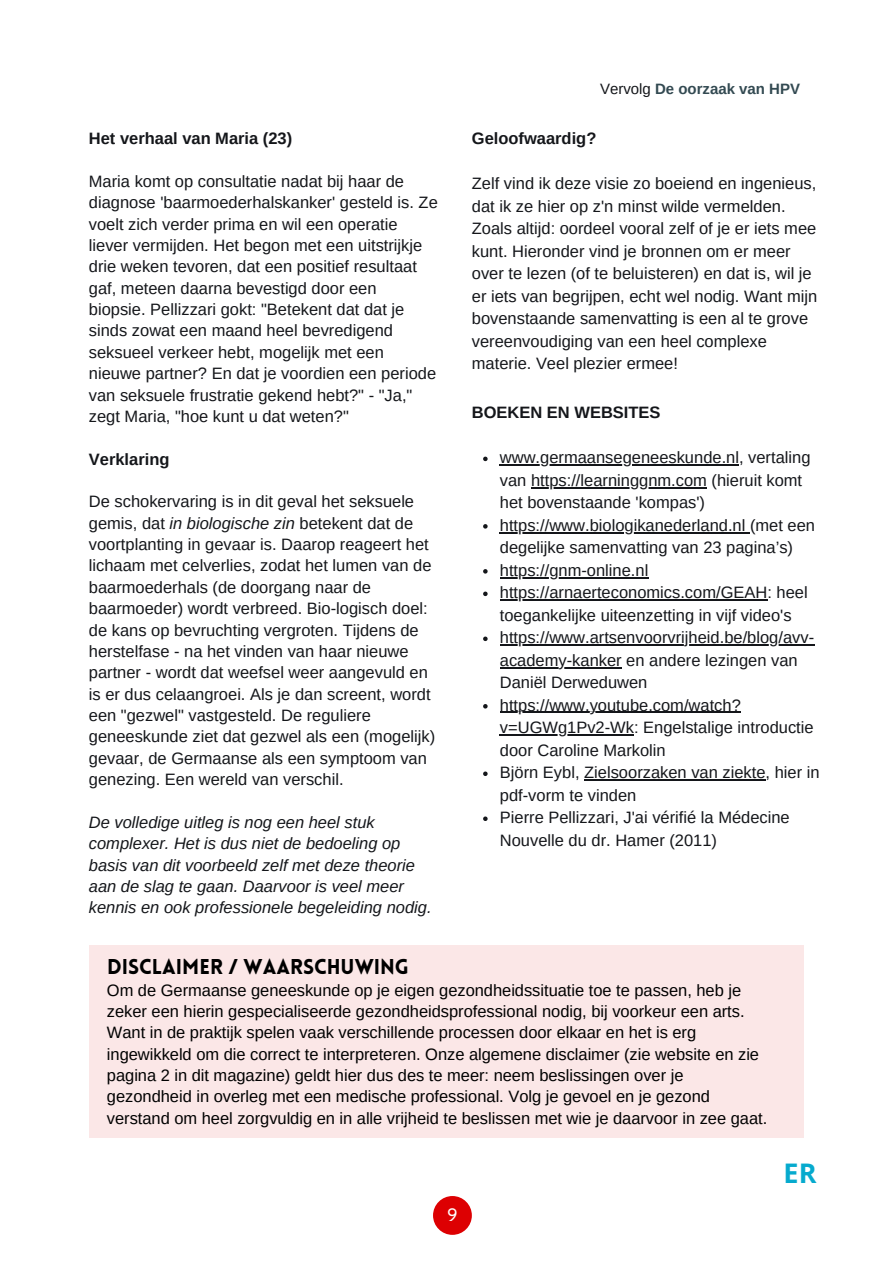
<style>
.page{position:relative;width:893px;height:1264px;background:#fff}
.page>*{position:absolute;margin:0;border:0;box-sizing:border-box;transform-origin:0 0}
.t1{font:700 27px "Open Sans";color:#06aace}
.t2{font:900 21px "Lovelo";color:#000}
.t3{font:18px "Munken Sans";color:#fff}
.t4{font:16.5px/22.5px "Arimo";color:#14161a}
.t5{font:16.5px/21.3px "Arimo";color:#000}
.t6{font:italic 16.5px/21.3px "Arimo";color:#14161a}
.t7{font:700 16.5px "Arimo";color:#14161a}
.t8{font:700 15px "Arimo";color:#334a52}
.s1{font-style:italic}
.s2{font-weight:400;color:#14161a}
</style>
<div class="page">
<div style="left:433px;top:1195px;width:39px;height:39px;background:#dd0002;border-radius:50%"></div>
<div style="left:89px;top:945px;width:714px;height:192px;background:#fbe7e7"></div>
<svg style="left:483px;top:456px;width:4px;height:5px"></svg>
<hr style="left:500px;top:464px;width:239px;height:1px;background:#14161a">
<hr style="left:531px;top:487px;width:176px;height:1px;background:#14161a">
<svg style="left:483px;top:524px;width:4px;height:4px"></svg>
<hr style="left:500px;top:532px;width:250px;height:1px;background:#14161a">
<svg style="left:483px;top:569px;width:4px;height:4px"></svg>
<hr style="left:500px;top:577px;width:148px;height:1px;background:#14161a">
<svg style="left:483px;top:591px;width:4px;height:5px"></svg>
<hr style="left:500px;top:599px;width:267px;height:1px;background:#14161a">
<svg style="left:483px;top:636px;width:4px;height:5px"></svg>
<hr style="left:500px;top:644px;width:314px;height:1px;background:#14161a">
<hr style="left:500px;top:667px;width:121px;height:1px;background:#14161a">
<svg style="left:483px;top:704px;width:4px;height:4px"></svg>
<hr style="left:500px;top:712px;width:240px;height:1px;background:#14161a">
<hr style="left:500px;top:734px;width:134px;height:1px;background:#14161a">
<svg style="left:483px;top:771px;width:4px;height:5px"></svg>
<hr style="left:584px;top:779px;width:181px;height:1px;background:#14161a">
<svg style="left:483px;top:816px;width:4px;height:5px"></svg>
<p class="t7" style="left:89px;top:129px;width:205px">Het verhaal van Maria (23)</p>
<p class="t4" style="left:89px;top:170px;width:350px;line-height:21.3px">Maria komt op consultatie nadat bij haar de diagnose 'baarmoederhalskanker' gesteld is. Ze voelt zich verder prima en wil een operatie liever vermijden. Het begon met een uitstrijkje drie weken tevoren, dat een positief resultaat gaf, meteen daarna bevestigd door een<br>biopsie. Pellizzari gokt: "Betekent dat dat je sinds zowat een maand heel bevredigend seksueel verkeer hebt, mogelijk met een nieuwe partner? En dat je voordien een periode van seksuele frustratie gekend hebt?" - "Ja," zegt Maria, "hoe kunt u dat weten?"</p>
<p class="t7" style="left:89px;top:449px;width:82px">Verklaring</p>
<p class="t4" style="left:89px;top:491px;width:348px;line-height:21.3px">De schokervaring is in dit geval het seksuele gemis, dat <span class="s1">in biologische zin</span> betekent dat de voortplanting in gevaar is. Daarop reageert het lichaam met celverlies, zodat het lumen van de baarmoederhals (de doorgang naar de baarmoeder) wordt verbreed. Bio-logisch doel: de kans op bevruchting vergroten. Tijdens de herstelfase - na het vinden van haar nieuwe partner - wordt dat weefsel weer aangevuld en is er dus celaangroei. Als je dan screent, wordt een "gezwel" vastgesteld. De reguliere geneeskunde ziet dat gezwel als een (mogelijk) gevaar, de Germaanse als een symptoom van genezing. Een wereld van verschil.</p>
<p class="t6" style="left:89px;top:811px;width:344px">De volledige uitleg is nog een heel stuk complexer. Het is dus niet de bedoeling op basis van dit voorbeeld zelf met deze theorie aan de slag te gaan. Daarvoor is veel meer kennis en ook professionele begeleiding nodig.</p>
<p class="t2" style="left:107px;top:958px;width:303px">DISCLAIMER / WAARSCHUWING</p>
<p class="t8" style="left:600px;top:80px;width:201px"><span class="s2">Vervolg</span> De oorzaak van HPV</p>
<p class="t7" style="left:472px;top:129px;width:126px">Geloofwaardig?</p>
<p class="t4" style="left:472px;top:172px;width:347px">Zelf vind ik deze visie zo boeiend en ingenieus, dat ik ze hier op z'n minst wilde vermelden.<br>Zoals altijd: oordeel vooral zelf of je er iets mee kunt. Hieronder vind je bronnen om er meer over te lezen (of te beluisteren) en dat is, wil je er iets van begrijpen, echt wel nodig. Want mijn bovenstaande samenvatting is een al te grove vereenvoudiging van een heel complexe materie. Veel plezier ermee!</p>
<p class="t7" style="left:472px;top:403px;width:190px">BOEKEN EN WEBSITES</p>
<p class="t4" style="left:500px;top:446px;width:321px">www.germaansegeneeskunde.nl, vertaling van https://learninggnm.com (hieruit komt het bovenstaande 'kompas') https://www.biologikanederland.nl (met een degelijke samenvatting van 23 pagina’s) https://gnm-online.nl https://arnaerteconomics.com/GEAH: heel toegankelijke uiteenzetting in vijf video's https://www.artsenvoorvrijheid.be/blog/avv&shy;academy-kanker en andere lezingen van Daniël Derweduwen https://www.youtube.com/watch? v=UGWg1Pv2-Wk: Engelstalige introductie door Caroline Markolin<br>Björn Eybl, Zielsoorzaken van ziekte, hier in pdf-vorm te vinden<br>Pierre Pellizzari, J'ai vérifié la Médecine Nouvelle du dr. Hamer (2011)</p>
<p class="t5" style="left:107px;top:979px;width:661px">Om de Germaanse geneeskunde op je eigen gezondheidssituatie toe te passen, heb je zeker een hierin gespecialiseerde gezondheidsprofessional nodig, bij voorkeur een arts.<br>Want in de praktijk spelen vaak verschillende processen door elkaar en het is erg ingewikkeld om die correct te interpreteren. Onze algemene disclaimer (zie website en zie pagina 2 in dit magazine) geldt hier dus des te meer: neem beslissingen over je gezondheid in overleg met een medische professional. Volg je gevoel en je gezond verstand om heel zorgvuldig en in alle vrijheid te beslissen met wie je daarvoor in zee gaat.</p>
<p class="t3" style="left:447px;top:1203px;width:12px">9</p>
<h1 class="t1" style="left:783px;top:1153px;width:34px">ER</h1>
</div>
